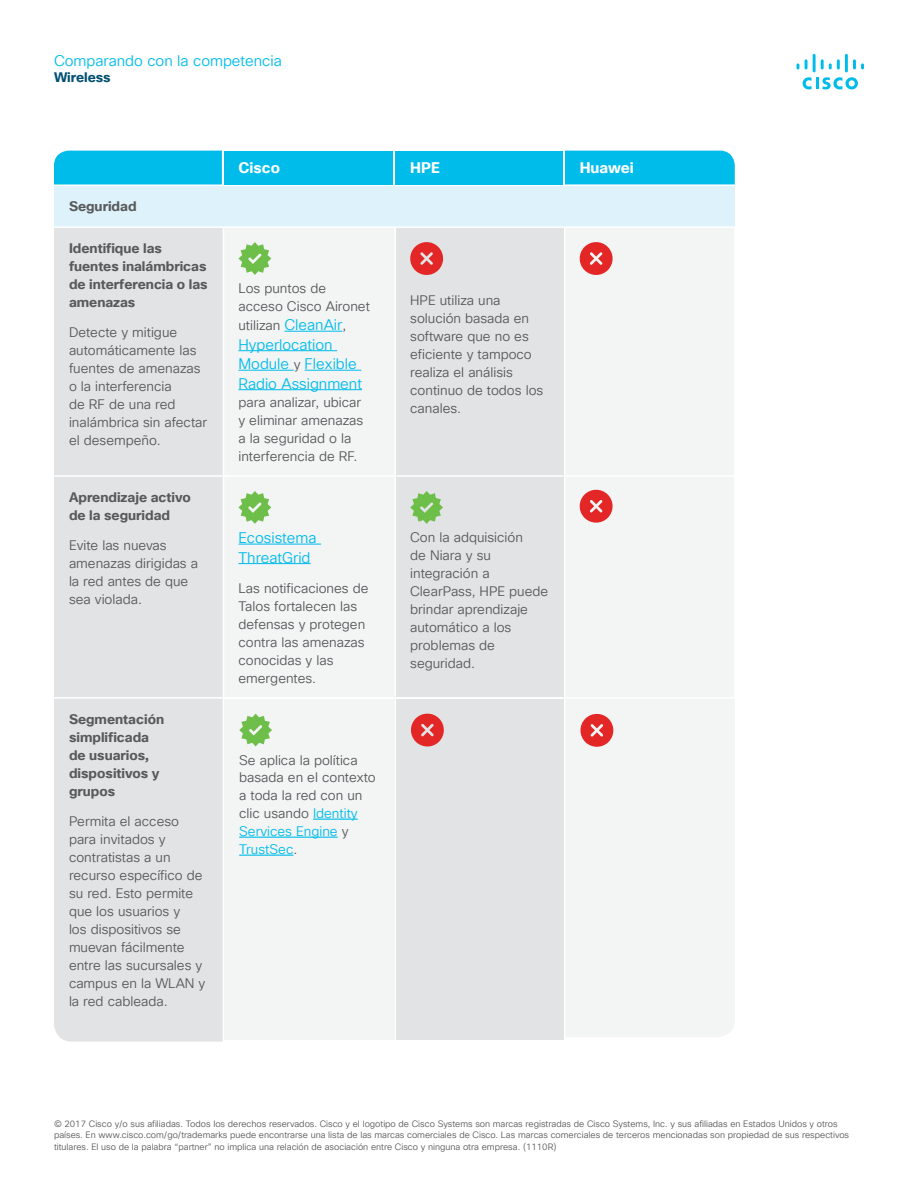
<style>
.page{position:relative;width:918px;height:1188px;background:#fff}
.page>*{position:absolute;margin:0;border:0;box-sizing:border-box;transform-origin:0 0}
.t1{font:15px/19.5px "Cisco Sans TT Light";color:#00bceb}
.t2{font:700 15px "Cisco Sans TT";color:#fff}
.t3{font:13.5px/18px "Cisco Sans TT Light";color:#58595b}
.t4{font:700 13.5px/18px "Cisco Sans TT";color:#58595b}
.t5{font:700 13.5px "Cisco Sans TT";color:#005072}
.t6{font:9px/12px "Cisco Sans TT Light";color:#58595b}
.s1{font-size:15px;color:#00bceb}
.s2{font-size:13.5px;color:#58595b}
.s3{color:#00bceb}
</style>
<div class="page">
<svg style="left:803px;top:77px;width:55px;height:12px"></svg>
<svg style="left:797px;top:63px;width:2px;height:6px"></svg>
<svg style="left:805px;top:59px;width:3px;height:10px"></svg>
<hr style="left:813px;top:54px;width:3px;height:18px;background:#00bceb">
<svg style="left:821px;top:59px;width:19px;height:10px"></svg>
<hr style="left:845px;top:54px;width:3px;height:18px;background:#00bceb">
<svg style="left:853px;top:59px;width:11px;height:10px"></svg>
<div style="left:54px;top:185px;width:681px;height:42px;background:#def2fb"></div>
<div style="left:54px;top:228px;width:169px;height:469px;background:#e2e3e4"></div>
<svg style="left:225px;top:228px;width:509px;height:469px;fill:#f3f4f4"></svg>
<hr style="left:54px;top:226px;width:169px;height:2px;background:#fff">
<hr style="left:223px;top:226px;width:173px;height:2px;background:#fff">
<hr style="left:564px;top:226px;width:172px;height:2px;background:#fff">
<hr style="left:54px;top:475px;width:169px;height:2px;background:#fff">
<hr style="left:223px;top:475px;width:173px;height:2px;background:#fff">
<hr style="left:564px;top:475px;width:172px;height:2px;background:#fff">
<hr style="left:396px;top:226px;width:168px;height:2px;background:#fff">
<hr style="left:396px;top:475px;width:168px;height:2px;background:#fff">
<hr style="left:564px;top:228px;width:1px;height:247px;background:#fff">
<hr style="left:564px;top:477px;width:1px;height:220px;background:#fff">
<hr style="left:394px;top:228px;width:2px;height:247px;background:#fff">
<hr style="left:394px;top:477px;width:2px;height:220px;background:#fff">
<hr style="left:54px;top:185px;width:169px;height:1px;background:#fff">
<hr style="left:223px;top:185px;width:172px;height:1px;background:#fff">
<hr style="left:395px;top:185px;width:170px;height:1px;background:#fff">
<hr style="left:565px;top:185px;width:170px;height:1px;background:#fff">
<div style="left:54px;top:151px;width:168px;height:33px;background:#00bceb"></div>
<div style="left:223px;top:151px;width:171px;height:33px;background:#00bceb"></div>
<div style="left:395px;top:151px;width:168px;height:33px;background:#00bceb"></div>
<div style="left:565px;top:151px;width:170px;height:33px;background:#00bceb"></div>
<hr style="left:284px;top:331px;width:58px;height:1px;background:#00bceb">
<hr style="left:238px;top:350px;width:99px;height:1px;background:#00bceb">
<hr style="left:238px;top:370px;width:56px;height:1px;background:#00bceb">
<hr style="left:305px;top:370px;width:56px;height:1px;background:#00bceb">
<hr style="left:238px;top:389px;width:124px;height:1px;background:#00bceb">
<svg style="left:238px;top:242px;width:33px;height:33px"></svg>
<svg style="left:409px;top:240px;width:36px;height:37px"></svg>
<svg style="left:578px;top:240px;width:36px;height:37px"></svg>
<hr style="left:238px;top:544px;width:83px;height:1px;background:#00bceb">
<hr style="left:238px;top:563px;width:73px;height:1px;background:#00bceb">
<svg style="left:238px;top:491px;width:33px;height:33px"></svg>
<svg style="left:410px;top:491px;width:33px;height:33px"></svg>
<svg style="left:578px;top:488px;width:36px;height:36px"></svg>
<div style="left:54px;top:699px;width:169px;height:343px;background:#e2e3e4"></div>
<div style="left:224px;top:699px;width:170px;height:340px;background:#f3f4f4"></div>
<hr style="left:313px;top:819px;width:45px;height:1px;background:#00bceb">
<hr style="left:239px;top:837px;width:99px;height:1px;background:#00bceb">
<hr style="left:239px;top:855px;width:54px;height:1px;background:#00bceb">
<svg style="left:239px;top:714px;width:33px;height:33px"></svg>
<div style="left:396px;top:699px;width:168px;height:340px;background:#e2e3e4"></div>
<svg style="left:411px;top:713px;width:33px;height:34px"></svg>
<div style="left:566px;top:699px;width:169px;height:338px;background:#f3f4f4"></div>
<svg style="left:579px;top:712px;width:36px;height:36px"></svg>
<p class="t1" style="left:54px;top:51px;width:229px">Comparando con la competencia</p>
<p class="t5" style="left:54px;top:69px;width:58px">Wireless</p>
<p class="t4" style="left:69px;top:198px;width:69px">Seguridad</p>
<p class="t4" style="left:69px;top:239px;width:140px">Identifique las fuentes inalámbricas de interferencia o las amenazas</p>
<p class="t3" style="left:69px;top:323px;width:140px">Detecte y mitigue automáticamente las fuentes de amenazas o la interferencia<br>de RF de una red inalámbrica sin afectar el desempeño.</p>
<p class="t2" style="left:238px;top:158px;width:43px">Cisco</p>
<p class="t2" style="left:410px;top:158px;width:31px">HPE</p>
<p class="t2" style="left:580px;top:158px;width:56px">Huawei</p>
<p class="t3" style="left:238px;top:280px;width:133px">Los puntos de acceso Cisco Aironet</p>
<p class="t3" style="left:238px;top:317px;width:109px">utilizan <span class="s1">CleanAir</span>,</p>
<p class="t1" style="left:238px;top:335px;width:125px">Hyperlocation<br>Module <span class="s2">y</span> Flexible<br>Radio Assignment</p>
<p class="t3" style="left:238px;top:394px;width:126px">para analizar, ubicar y eliminar amenazas a la seguridad o la interferencia de RF.</p>
<p class="t3" style="left:410px;top:292px;width:135px">HPE utiliza una solución basada en software que no es eficiente y tampoco realiza el análisis continuo de todos los canales.</p>
<p class="t4" style="left:69px;top:488px;width:123px">Aprendizaje activo de la seguridad</p>
<p class="t3" style="left:69px;top:536px;width:131px">Evite las nuevas amenazas dirigidas a la red antes de que sea violada.</p>
<p class="t1" style="left:238px;top:529px;width:80px">Ecosistema<br>ThreatGrid</p>
<p class="t3" style="left:238px;top:580px;width:132px">Las notificaciones de<br>Talos fortalecen las defensas y protegen contra las amenazas conocidas y las emergentes.</p>
<p class="t4" style="left:69px;top:711px;width:97px">Segmentación simplificada de usuarios, dispositivos y grupos</p>
<p class="t3" style="left:69px;top:813px;width:138px">Permita el acceso para invitados y contratistas a un recurso específico de su red. Esto permite que los usuarios y<br>los dispositivos se muevan fácilmente entre las sucursales y campus en la WLAN y la red cableada.</p>
<p class="t3" style="left:239px;top:751px;width:138px">Se aplica la política basada en el contexto a toda la red con un clic usando <span class="s3">Identity<br>Services Engine</span> y<br><span class="s3">TrustSec</span>.</p>
<p class="t3" style="left:410px;top:529px;width:140px">Con la adquisición<br>de Niara y su integración a<br>ClearPass, HPE puede brindar aprendizaje automático a los problemas de seguridad.</p>
<p class="t6" style="left:54px;top:1118px;width:797px">© 2017 Cisco y/o sus afiliadas. Todos los derechos reservados. Cisco y el logotipo de Cisco Systems son marcas registradas de Cisco Systems, Inc. y sus afiliadas en Estados Unidos y otros países. En www.cisco.com/go/trademarks puede encontrarse una lista de las marcas comerciales de Cisco. Las marcas comerciales de terceros mencionadas son propiedad de sus respectivos titulares. El uso de la palabra “partner” no implica una relación de asociación entre Cisco y ninguna otra empresa. (1110R)</p>
</div>
